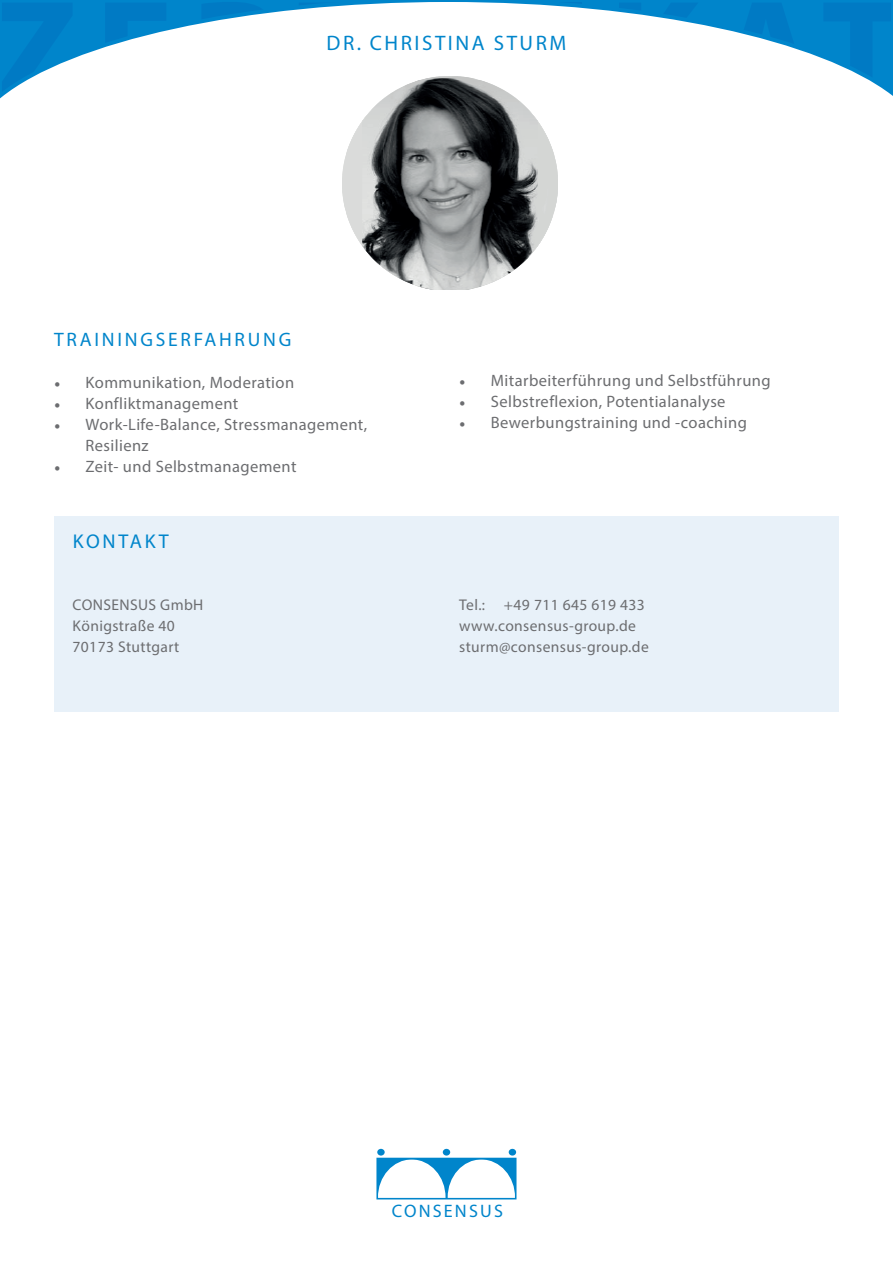
<style>
.page{position:relative;width:893px;height:1263px;background:#fff}
.page>*{position:absolute;margin:0;border:0;box-sizing:border-box;transform-origin:0 0}
.t1{font:21px "Myriad Pro";letter-spacing:.12em;color:#0085cb}
.t2{font:19.95px "Myriad Pro";letter-spacing:.14em;color:#0085cb}
.t3{font:19.5px "Myriad Pro";letter-spacing:.14em;color:#0085cb}
.t4{font:18.15px "Myriad Pro";letter-spacing:.12em;color:#0085cb}
.t5{font:16.5px/21px "Myriad Pro";letter-spacing:.025em;color:#6c6d70}
.t6{font:15.6px/21px "Myriad Pro";letter-spacing:.025em;color:#6c6d70}
.s1{font-family:"Minion Pro";font-weight:500}
</style>
<div class="page">
<svg style="left:0;top:0;width:893px;height:99px"></svg>
<svg style="left:379px;top:1161px;width:134px;height:35px"></svg>
<div style="left:376px;top:1158px;width:140px;height:41px;border:2px solid #0085cb"></div>
<div style="left:377px;top:1149px;width:8px;height:6px;background:#0085cb;border-radius:50%"></div>
<div style="left:509px;top:1149px;width:7px;height:6px;background:#0085cb;border-radius:50%"></div>
<div style="left:443px;top:1149px;width:7px;height:6px;background:#0085cb;border-radius:50%"></div>
<div style="left:54px;top:516px;width:785px;height:196px;background:#e8f1f9"></div>
<img style="left:342px;top:76px;width:215px;height:214px">
<p class="t1" style="left:327px;top:30px;width:241px">DR. CHRISTINA STURM</p>
<p class="t3" style="left:54px;top:328px;width:239px">TRAININGSERFAHRUNG</p>
<p class="t5" style="left:54px;top:372px;width:242px"><span class="s1">•</span> Kommunikation, Moderation</p>
<p class="t5" style="left:54px;top:393px;width:186px"><span class="s1">•</span> Konfliktmanagement</p>
<p class="t5" style="left:85px;top:414px;width:283px;text-indent:-31px"><span class="s1">•</span> Work-Life-Balance, Stressmanagement,<br>Resilienz</p>
<p class="t5" style="left:54px;top:456px;width:244px"><span class="s1">•</span> Zeit- und Selbstmanagement</p>
<p class="t2" style="left:73px;top:529px;width:97px">KONTAKT</p>
<p class="t6" style="left:73px;top:593px;width:132px">CONSENSUS GmbH<br>Königstraße 40<br>70173 Stuttgart</p>
<p class="t5" style="left:459px;top:369px;width:313px"><span class="s1">•</span> Mitarbeiterführung und Selbstführung</p>
<p class="t5" style="left:459px;top:390px;width:268px"><span class="s1">•</span> Selbstreflexion, Potentialanalyse</p>
<p class="t5" style="left:459px;top:411px;width:289px"><span class="s1">•</span> Bewerbungstraining und -coaching</p>
<p class="t6" style="left:459px;top:593px;width:191px">Tel.: +49 711 645 619 433 www.consensus-group.de sturm@consensus-group.de</p>
<p class="t4" style="left:392px;top:1200px;width:113px">CONSENSUS</p>
</div>
